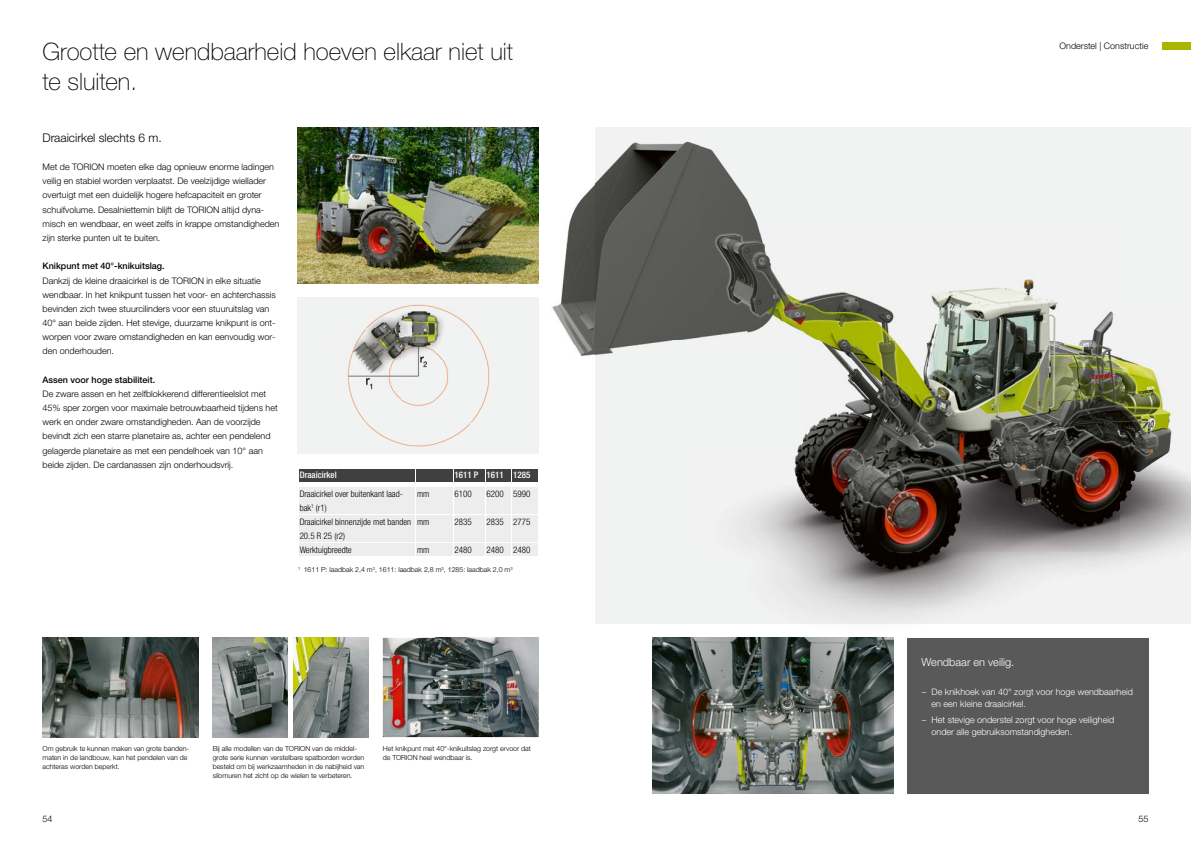
<style>
.page{position:relative;width:1191px;height:842px;background:#fff}
.page>*{position:absolute;margin:0;border:0;box-sizing:border-box;transform-origin:0 0}
.t1{font:100 24px/30px "CLAAS Helvetica Neue";color:#000}
.t2{font:300 12px "CLAAS Helvetica Neue";color:#000}
.t3{font:300 11px "CLAAS Helvetica Neue";color:#fff}
.t4{font:300 9px/14.2px "CLAAS Helvetica Neue";color:#000}
.t5{font:300 9px/12.4px "CLAAS Helvetica Neue";color:#fff}
.t6{font:300 condensed 9px/14px "CLAAS Helvetica Neue";color:#000}
.t7{font:500 9px "CLAAS Helvetica Neue";color:#000}
.t8{font:500 condensed 9px "CLAAS Helvetica Neue";color:#fff}
.t9{font:300 7px/9px "CLAAS Helvetica Neue";color:#000}
</style>
<div class="page">
<div style="left:1162px;top:43px;width:29px;height:7px;background:#aab500"></div>
<img style="left:298px;top:298px;width:241px;height:156px">
<img style="left:652px;top:654px;width:241px;height:140px">
<img style="left:298px;top:128px;width:241px;height:155px">
<img style="left:43px;top:638px;width:155px;height:99px">
<img style="left:383px;top:638px;width:156px;height:99px">
<img style="left:213px;top:638px;width:75px;height:99px">
<img style="left:293px;top:638px;width:76px;height:99px">
<img style="left:436px;top:127px;width:179px;height:13px">
<img style="left:566px;top:184px;width:29px;height:59px">
<img style="left:507px;top:243px;width:88px;height:103px">
<img style="left:436px;top:283px;width:71px;height:15px">
<img style="left:539px;top:345px;width:56px;height:11px">
<img style="left:436px;top:448px;width:103px;height:190px">
<img style="left:652px;top:637px;width:35px;height:51px">
<img style="left:687px;top:637px;width:207px;height:17px">
<img style="left:1148px;top:638px;width:1px;height:50px">
<img style="left:893px;top:654px;width:1px;height:34px">
<img style="left:595px;top:128px;width:596px;height:496px">
<img style="left:436px;top:638px;width:103px;height:50px">
<div style="left:907px;top:638px;width:241px;height:156px;background:#595959"></div>
<svg style="left:299px;top:468px;width:240px;height:90px;background:#d5d5d5"></svg>
<h1 class="t1" style="left:43px;top:37px;width:472px">Grootte en wendbaarheid hoeven elkaar niet uit te sluiten.</h1>
<h2 class="t2" style="left:43px;top:130px;width:121px">Draaicirkel slechts 6 m.</h2>
<p class="t4" style="left:43px;top:160px;width:238px">Met de TORION moeten elke dag opnieuw enorme ladingen veilig en stabiel worden verplaatst. De veelzijdige wiellader overtuigt met een duidelijk hogere hefcapaciteit en groter schuifvolume. Desalniettemin blijft de TORION altijd dyna&shy;misch en wendbaar, en weet zelfs in krappe omstandigheden zijn sterke punten uit te buiten.</p>
<p class="t7" style="left:43px;top:260px;width:124px">Knikpunt met 40°-knikuitslag.</p>
<p class="t4" style="left:43px;top:273px;width:235px">Dankzij de kleine draaicirkel is de TORION in elke situatie wendbaar. In het knikpunt tussen het voor- en achterchassis bevinden zich twee stuurcilinders voor een stuuruitslag van 40° aan beide zijden. Het stevige, duurzame knikpunt is ont&shy;worpen voor zware omstandigheden en kan eenvoudig wor&shy;den onderhouden.</p>
<p class="t7" style="left:43px;top:374px;width:114px">Assen voor hoge stabiliteit.</p>
<p class="t4" style="left:43px;top:387px;width:237px">De zware assen en het zelfblokkerend differentieelslot met 45% sper zorgen voor maximale betrouwbaarheid tijdens het werk en onder zware omstandigheden. Aan de voorzijde bevindt zich een starre planetaire as, achter een pendelend gelagerde planetaire as met een pendelhoek van 10° aan beide zijden. De cardanassen zijn onderhoudsvrij.</p>
<p class="t8" style="left:300px;top:469px;width:39px">Draaicirkel</p>
<p class="t8" style="left:454px;top:469px;width:77px">1611 P 1611 1285</p>
<p class="t6" style="left:300px;top:487px;width:105px">Draaicirkel over buitenkant laad&shy;bak<sup>1</sup> (r1)</p>
<p class="t6" style="left:417px;top:487px;width:14px">mm</p>
<p class="t6" style="left:454px;top:487px;width:19px">6100</p>
<p class="t6" style="left:486px;top:487px;width:45px">6200 5990</p>
<p class="t6" style="left:300px;top:515px;width:113px">Draaicirkel binnenzijde met banden<br>20.5 R 25 (r2)</p>
<p class="t6" style="left:417px;top:515px;width:14px">mm</p>
<p class="t6" style="left:454px;top:515px;width:19px">2835</p>
<p class="t6" style="left:486px;top:515px;width:45px">2835 2775</p>
<p class="t6" style="left:300px;top:543px;width:54px">Werktuigbreedte</p>
<p class="t6" style="left:417px;top:543px;width:14px">mm</p>
<p class="t6" style="left:454px;top:543px;width:19px">2480</p>
<p class="t6" style="left:486px;top:543px;width:45px">2480 2480</p>
<p class="t9" style="left:298px;top:565px;width:216px"><sup>1</sup> 1611 P: laadbak 2,4 m<sup>3</sup>, 1611: laadbak 2,8 m<sup>3</sup>, 1285: laadbak 2,0 m<sup>3</sup></p>
<p class="t9" style="left:43px;top:744px;width:148px">Om gebruik te kunnen maken van grote banden&shy;maten in de landbouw, kan het pendelen van de achteras worden beperkt.</p>
<p class="t9" style="left:213px;top:744px;width:153px">Bij alle modellen van de TORION van de middel&shy;grote serie kunnen verstelbare spatborden worden besteld om bij werkzaamheden in de nabijheid van silomuren het zicht op de wielen te verbeteren.</p>
<p class="t9" style="left:383px;top:744px;width:150px">Het knikpunt met 40°-knikuitslag zorgt ervoor dat de TORION heel wendbaar is.</p>
<p class="t4" style="left:1059px;top:39px;width:90px">Onderstel | Constructie</p>
<p class="t3" style="left:921px;top:655px;width:94px">Wendbaar en veilig.</p>
<p class="t5" style="left:931px;top:685px;width:203px;text-indent:-10px">− De knikhoek van 40° zorgt voor hoge wendbaarheid en een kleine draaicirkel.</p>
<p class="t5" style="left:931px;top:714px;width:184px;text-indent:-10px">− Het stevige onderstel zorgt voor hoge veiligheid onder alle gebruiksomstandigheden.</p>
<p class="t4" style="left:43px;top:812px;width:12px">54</p>
<p class="t4" style="left:1138px;top:812px;width:12px">55</p>
</div>
